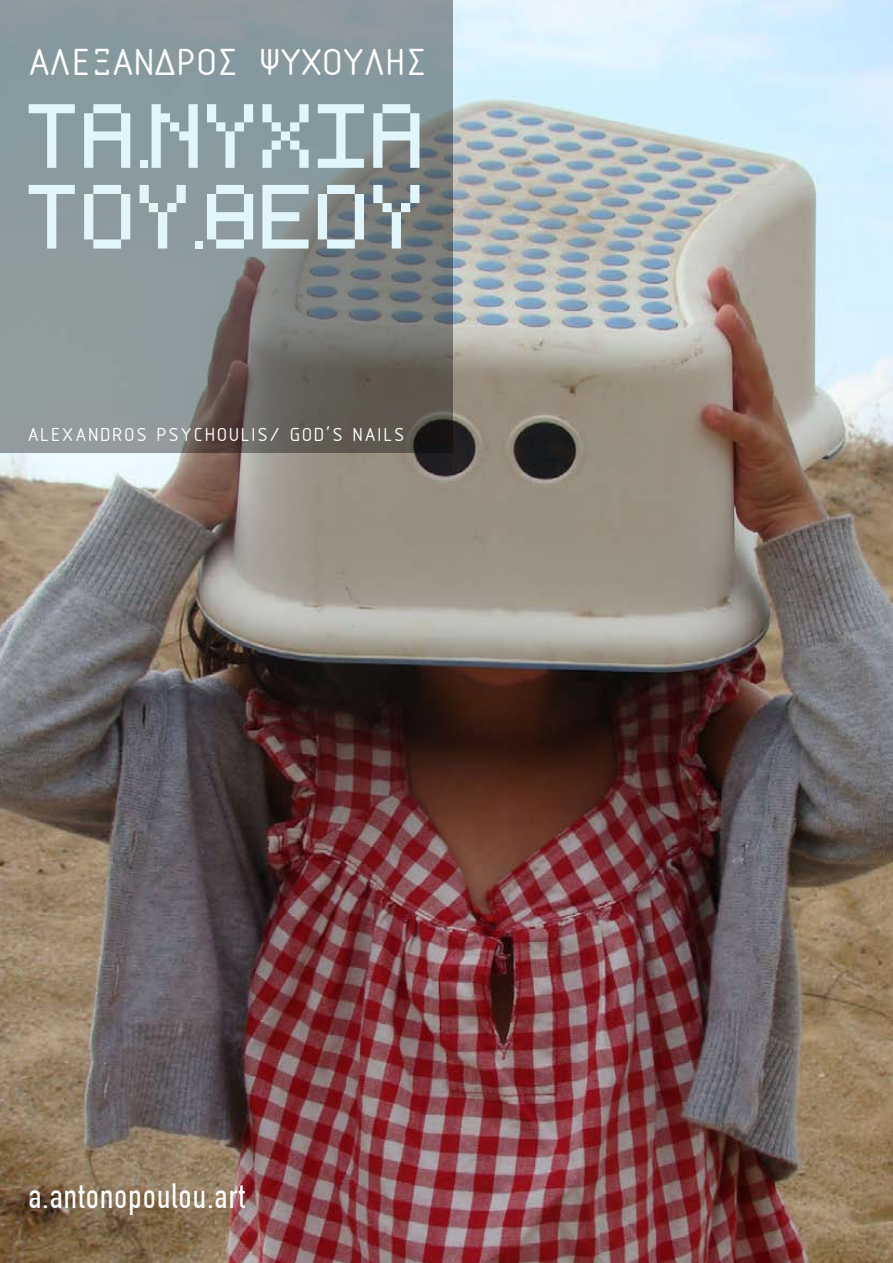
<style>
.page{position:relative;width:893px;height:1263px;background:#fff}
.page>*{position:absolute;margin:0;border:0;box-sizing:border-box;transform-origin:0 0}
.t1{font:39px "Isonorm Greek Regular Mono";letter-spacing:-.01em;color:#fff}
.t2{font:condensed 34.35px "CF Din";letter-spacing:.04em;color:#fff}
.t3{font:19.5px "Isonorm Greek";letter-spacing:.135em;color:#fff}
</style>
<div class="page">
<img style="left:0;top:0;width:893px;height:1263px">
<svg style="left:0;top:0;width:453px;height:452px;background:#80898b"></svg>
<svg style="left:29px;top:104px;width:46px;height:64px;background:#a4b6bb"></svg>
<svg style="left:84px;top:104px;width:46px;height:64px;background:#b5c8cd"></svg>
<div style="left:140px;top:160px;width:8px;height:8px;background:#e2f5fb"></div>
<svg style="left:152px;top:104px;width:46px;height:64px;background:#b2c5ca"></svg>
<svg style="left:207px;top:104px;width:46px;height:64px;background:#a1b3b9"></svg>
<svg style="left:262px;top:104px;width:47px;height:64px;background:#a7bac0"></svg>
<svg style="left:318px;top:104px;width:46px;height:64px;background:#adbfc6"></svg>
<svg style="left:373px;top:104px;width:46px;height:64px;background:#b0bfc3"></svg>
<svg style="left:29px;top:185px;width:46px;height:64px;background:#a7b6bb"></svg>
<svg style="left:84px;top:185px;width:46px;height:64px;background:#b2c3c8"></svg>
<svg style="left:140px;top:185px;width:46px;height:64px;background:#a3b4b8"></svg>
<div style="left:195px;top:241px;width:8px;height:8px;background:#e2f5fb"></div>
<svg style="left:207px;top:185px;width:46px;height:64px;background:#b9cbd0"></svg>
<svg style="left:262px;top:185px;width:47px;height:64px;background:#b5c4c8"></svg>
<svg style="left:318px;top:185px;width:46px;height:64px;background:#a6b1b5"></svg>
<svg style="left:373px;top:185px;width:46px;height:64px;background:#909a9c"></svg>
<h1 class="t1" style="left:29px;top:43px;width:400px">ΑΛΕΞΑΝΔΡΟΣ ΨΥΧΟΥΛΗΣ</h1>
<p class="t3" style="left:29px;top:425px;width:378px">ALEXANDROS PSYCHOULIS/ GOD’S NAILS</p>
<h2 class="t2" style="left:29px;top:1178px;width:218px">a.antonopoulou.art</h2>
</div>
